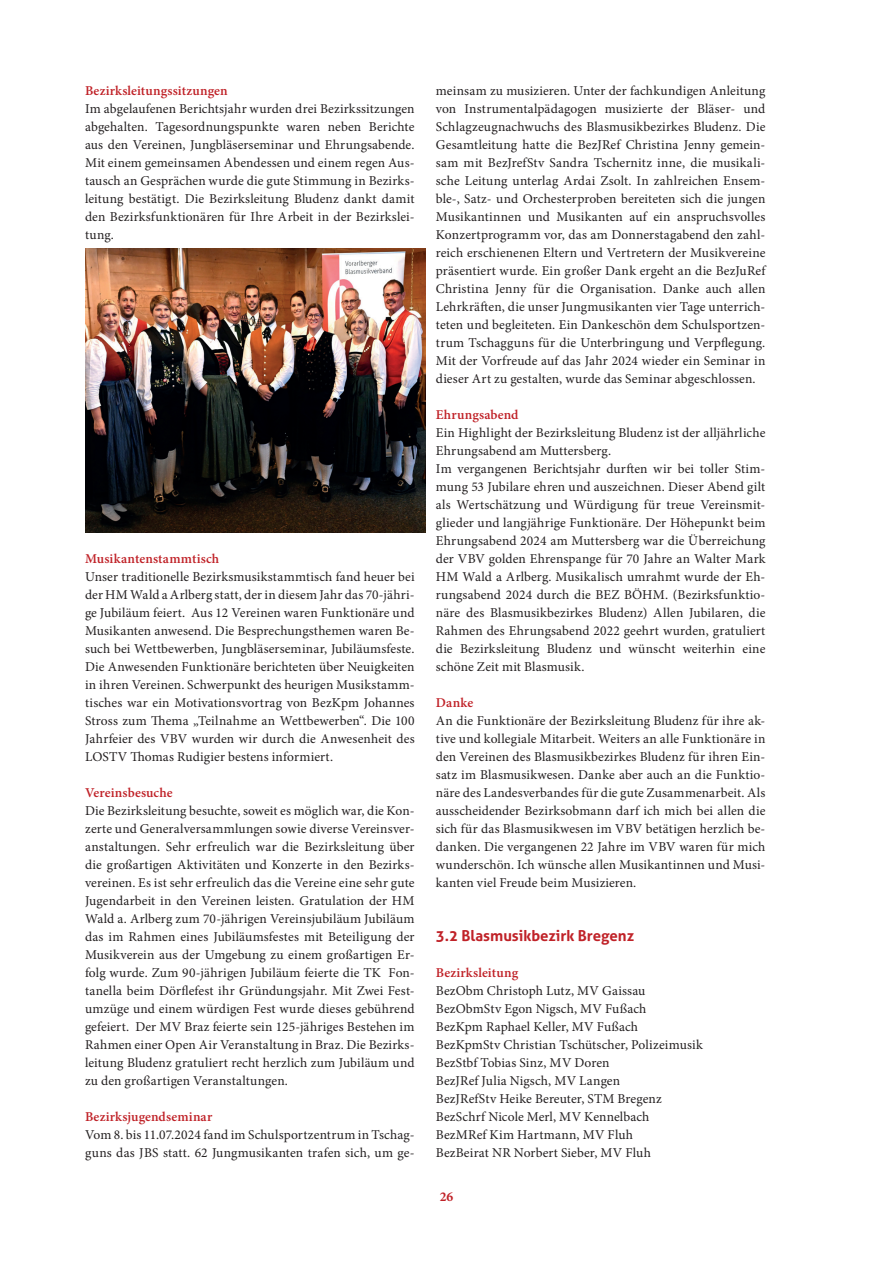
<style>
.page{position:relative;width:893px;height:1263px;background:#fff}
.page>*{position:absolute;margin:0;border:0;box-sizing:border-box;transform-origin:0 0}
.t1{font:700 15px "Aller";color:#c02228}
.t2{font:13.5px/18px "Minion Pro";letter-spacing:.01em;color:#231f20;text-align:justify}
.t3{font:600 13.5px "Minion Pro";letter-spacing:.01em;color:#c02228}
.t4{font:700 13.5px "Minion Pro";color:#c02228}
</style>
<div class="page">
<img style="left:85px;top:248px;width:340px;height:284px">
<p class="t3" style="left:85px;top:81px;width:144px">Bezirksleitungssitzungen</p>
<p class="t2" style="left:85px;top:100px;width:331px">Im abgelaufenen Berichtsjahr wurden drei Bezirkssitzungen abgehalten. Tagesordnungspunkte waren neben Berichte aus den Vereinen, Jungbläserseminar und Ehrungsabende.<br>Mit einem gemeinsamen Abendessen und einem regen Aus&shy;tausch an Gesprächen wurde die gute Stimmung in Bezirks&shy;leitung bestätigt. Die Bezirksleitung Bludenz dankt damit den Bezirksfunktionären für Ihre Arbeit in der Bezirkslei&shy;tung.</p>
<p class="t3" style="left:85px;top:549px;width:136px">Musikantenstammtisch</p>
<p class="t2" style="left:85px;top:568px;width:331px">Unser traditionelle Bezirksmusikstammtisch fand heuer bei der HM Wald a Arlberg statt, der in diesem Jahr das 70-jähri&shy;ge Jubiläum feiert. Aus 12 Vereinen waren Funktionäre und Musikanten anwesend. Die Besprechungsthemen waren Be&shy;such bei Wettbewerben, Jungbläserseminar, Jubiläumsfeste.<br>Die Anwesenden Funktionäre berichteten über Neuigkeiten in ihren Vereinen. Schwerpunkt des heurigen Musikstamm&shy;tisches war ein Motivationsvortrag von BezKpm Johannes Stross zum Thema „Teilnahme an Wettbewerben“. Die 100<br>Jahrfeier des VBV wurden wir durch die Anwesenheit des LOSTV Thomas Rudigier bestens informiert.</p>
<p class="t3" style="left:85px;top:783px;width:89px">Vereinsbesuche</p>
<p class="t2" style="left:85px;top:802px;width:331px">Die Bezirksleitung besuchte, soweit es möglich war, die Kon&shy;zerte und Generalversammlungen sowie diverse Vereinsver&shy;anstaltungen. Sehr erfreulich war die Bezirksleitung über die großartigen Aktivitäten und Konzerte in den Bezirks&shy;vereinen. Es ist sehr erfreulich das die Vereine eine sehr gute Jugendarbeit in den Vereinen leisten. Gratulation der HM Wald a. Arlberg zum 70-jährigen Vereinsjubiläum Jubiläum das im Rahmen eines Jubiläumsfestes mit Beteiligung der Musikverein aus der Umgebung zu einem großartigen Er&shy;folg wurde. Zum 90-jährigen Jubiläum feierte die TK Fon&shy;tanella beim Dörflefest ihr Gründungsjahr. Mit Zwei Fest&shy;umzüge und einem würdigen Fest wurde dieses gebührend gefeiert. Der MV Braz feierte sein 125-jähriges Bestehen im Rahmen einer Open Air Veranstaltung in Braz. Die Bezirks&shy;leitung Bludenz gratuliert recht herzlich zum Jubiläum und zu den großartigen Veranstaltungen.</p>
<p class="t3" style="left:85px;top:1107px;width:129px">Bezirksjugendseminar</p>
<p class="t2" style="left:85px;top:1125px;width:331px">Vom 8. bis 11.07.2024 fand im Schulsportzentrum in Tschag&shy;guns das JBS statt. 62 Jungmusikanten trafen sich, um ge-</p>
<p class="t2" style="left:436px;top:81px;width:331px">meinsam zu musizieren. Unter der fachkundigen Anleitung von Instrumentalpädagogen musizierte der Bläser- und Schlagzeugnachwuchs des Blasmusikbezirkes Bludenz. Die Gesamtleitung hatte die BezJRef Christina Jenny gemein&shy;sam mit BezJrefStv Sandra Tschernitz inne, die musikali&shy;sche Leitung unterlag Ardai Zsolt. In zahlreichen Ensem&shy;ble-, Satz- und Orchesterproben bereiteten sich die jungen Musikantinnen und Musikanten auf ein anspruchsvolles Konzertprogramm vor, das am Donnerstagabend den zahl&shy;reich erschienenen Eltern und Vertretern der Musikvereine präsentiert wurde. Ein großer Dank ergeht an die BezJuRef Christina Jenny für die Organisation. Danke auch allen Lehrkräften, die unser Jungmusikanten vier Tage unterrich&shy;teten und begleiteten. Ein Dankeschön dem Schulsportzen&shy;trum Tschagguns für die Unterbringung und Verpflegung.<br>Mit der Vorfreude auf das Jahr 2024 wieder ein Seminar in dieser Art zu gestalten, wurde das Seminar abgeschlossen.</p>
<p class="t3" style="left:436px;top:405px;width:84px">Ehrungsabend</p>
<p class="t2" style="left:436px;top:423px;width:331px;text-align:left">Ein Highlight der Bezirksleitung Bludenz ist der alljährliche Ehrungsabend am Muttersberg.<br>Im vergangenen Berichtsjahr durften wir bei toller Stim&shy;mung 53 Jubilare ehren und auszeichnen. Dieser Abend gilt als Wertschätzung und Würdigung für treue Vereinsmit&shy;glieder und langjährige Funktionäre. Der Höhepunkt beim Ehrungsabend 2024 am Muttersberg war die Überreichung der VBV golden Ehrenspange für 70 Jahre an Walter Mark HM Wald a Arlberg. Musikalisch umrahmt wurde der Eh&shy;rungsabend 2024 durch die BEZ BÖHM. (Bezirksfunktio&shy;näre des Blasmusikbezirkes Bludenz) Allen Jubilaren, die Rahmen des Ehrungsabend 2022 geehrt wurden, gratuliert die Bezirksleitung Bludenz und wünscht weiterhin eine schöne Zeit mit Blasmusik.</p>
<p class="t3" style="left:436px;top:693px;width:39px">Danke</p>
<p class="t2" style="left:436px;top:711px;width:331px">An die Funktionäre der Bezirksleitung Bludenz für ihre ak&shy;tive und kollegiale Mitarbeit. Weiters an alle Funktionäre in den Vereinen des Blasmusikbezirkes Bludenz für ihren Ein&shy;satz im Blasmusikwesen. Danke aber auch an die Funktio&shy;näre des Landesverbandes für die gute Zusammenarbeit. Als ausscheidender Bezirksobmann darf ich mich bei allen die sich für das Blasmusikwesen im VBV betätigen herzlich be&shy;danken. Die vergangenen 22 Jahre im VBV waren für mich wunderschön. Ich wünsche allen Musikantinnen und Musi&shy;kanten viel Freude beim Musizieren.</p>
<p class="t1" style="left:436px;top:926px;width:200px">3.2 Blasmusikbezirk Bregenz</p>
<p class="t3" style="left:436px;top:963px;width:84px">Bezirksleitung</p>
<p class="t2" style="left:436px;top:982px;width:268px;text-align:left">BezObm Christoph Lutz, MV Gaissau BezObmStv Egon Nigsch, MV Fußach<br>BezKpm Raphael Keller, MV Fußach BezKpmStv Christian Tschütscher, Polizeimusik BezStbf Tobias Sinz, MV Doren<br>BezJRef Julia Nigsch, MV Langen<br>BezJRefStv Heike Bereuter, STM Bregenz BezSchrf Nicole Merl, MV Kennelbach BezMRef Kim Hartmann, MV Fluh<br>BezBeirat NR Norbert Sieber, MV Fluh</p>
<p class="t4" style="left:440px;top:1187px;width:15px">26</p>
</div>
